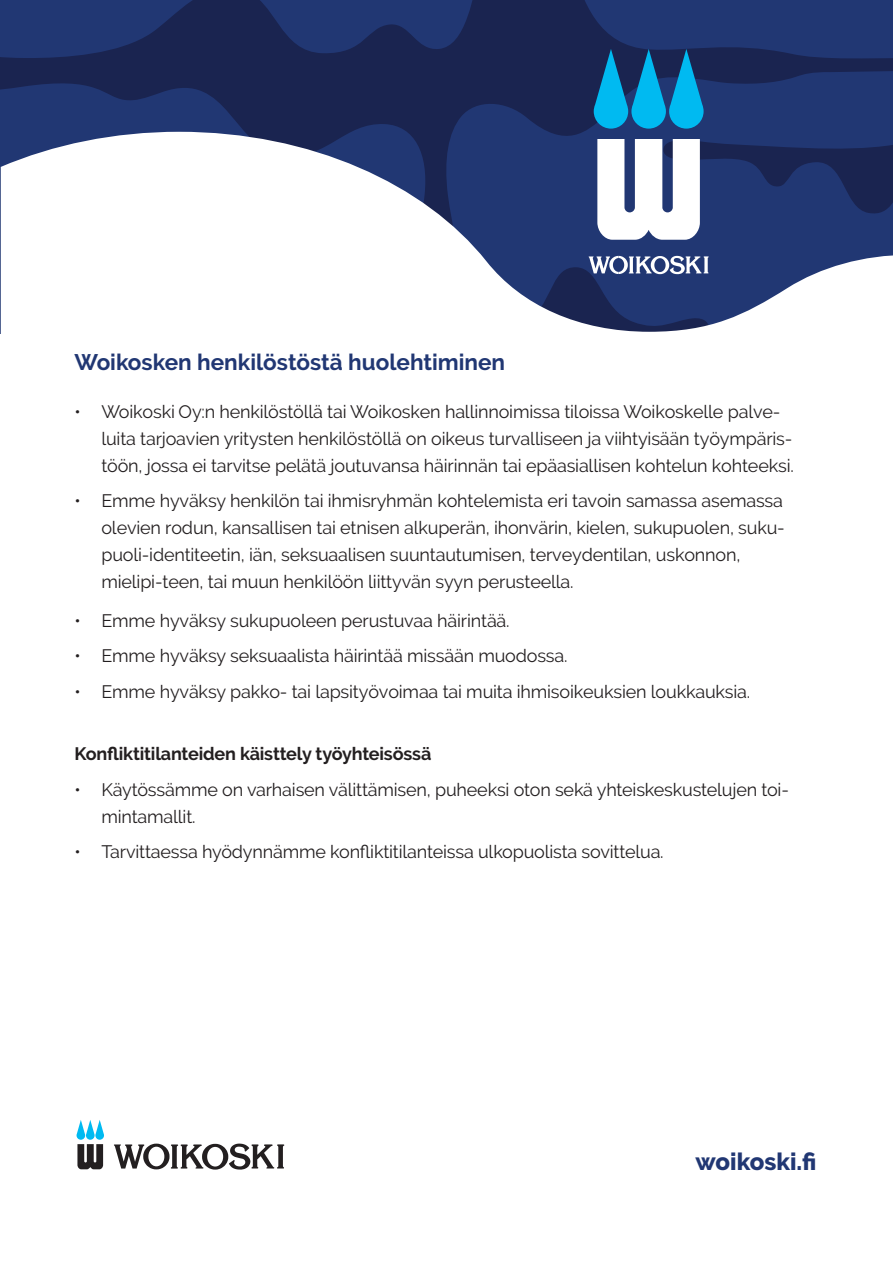
<style>
.page{position:relative;width:893px;height:1263px;background:#fff}
.page>*{position:absolute;margin:0;border:0;box-sizing:border-box;transform-origin:0 0}
.t1{font:800 24px "Raleway";color:#213773}
.t2{font:700 22.5px "Raleway";color:#213773}
.t3{font:18px/27px "Raleway";letter-spacing:-.01em;color:#231f20}
.t4{font:700 18px "Raleway";letter-spacing:-.01em;color:#231f20}
.s1{font-style:inherit}
</style>
<div class="page">
<svg style="left:0;top:0;width:893px;height:263px;fill:#1a2450"></svg>
<svg style="left:1px;top:132px;width:892px;height:193px"></svg>
<svg style="left:77px;top:1120px;width:27px;height:49px"></svg>
<svg style="left:114px;top:1143px;width:170px;height:26px"></svg>
<svg style="left:594px;top:49px;width:299px;height:192px"></svg>
<svg style="left:497px;top:256px;width:213px;height:76px"></svg>
<p class="t2" style="left:74px;top:349px;width:432px">Woikosken henkilöstöstä huolehtiminen</p>
<p class="t3" style="left:101px;top:398px;width:694px;text-indent:-27px">• Woikoski <span class="s1">Oy</span>:n henkilöstöllä tai Woikosken hallinnoimissa tiloissa Woikoskelle palve&shy;luita tarjoavien yritysten henkilöstöllä on oikeus turvalliseen ja viihtyisään työympäris&shy;töön, jossa ei tarvitse pelätä joutuvansa häirinnän tai epäasiallisen kohtelun kohteeksi.</p>
<p class="t3" style="left:101px;top:487px;width:685px;text-indent:-27px">• Emme hyväksy henkilön tai ihmisryhmän kohtelemista eri tavoin samassa asemassa olevien rodun, kansallisen tai etnisen alkuperän, ihonvärin, kielen, sukupuolen, suku&shy;puoli-identiteetin, iän, seksuaalisen suuntautumisen, terveydentilan, uskonnon, mielipi-teen, tai muun henkilöön liittyvän syyn perusteella.</p>
<p class="t3" style="left:74px;top:607px;width:437px">• Emme hyväksy sukupuoleen perustuvaa häirintää.</p>
<p class="t3" style="left:74px;top:642px;width:495px">• Emme hyväksy seksuaalista häirintää missään muodossa.</p>
<p class="t3" style="left:74px;top:678px;width:677px">• Emme hyväksy pakko- tai lapsityövoimaa tai muita ihmisoikeuksien loukkauksia.</p>
<p class="t4" style="left:74px;top:744px;width:358px">Konfliktitilanteiden käisttely työyhteisössä</p>
<p class="t3" style="left:101px;top:776px;width:689px;text-indent:-27px">• Käytössämme on varhaisen välittämisen, puheeksi oton sekä yhteiskeskustelujen toi&shy;mintamallit.</p>
<p class="t3" style="left:74px;top:838px;width:591px">• Tarvittaessa hyödynnämme konfliktitilanteissa ulkopuolista sovittelua.</p>
<p class="t1" style="left:696px;top:1148px;width:122px">woikoski.fi</p>
</div>
